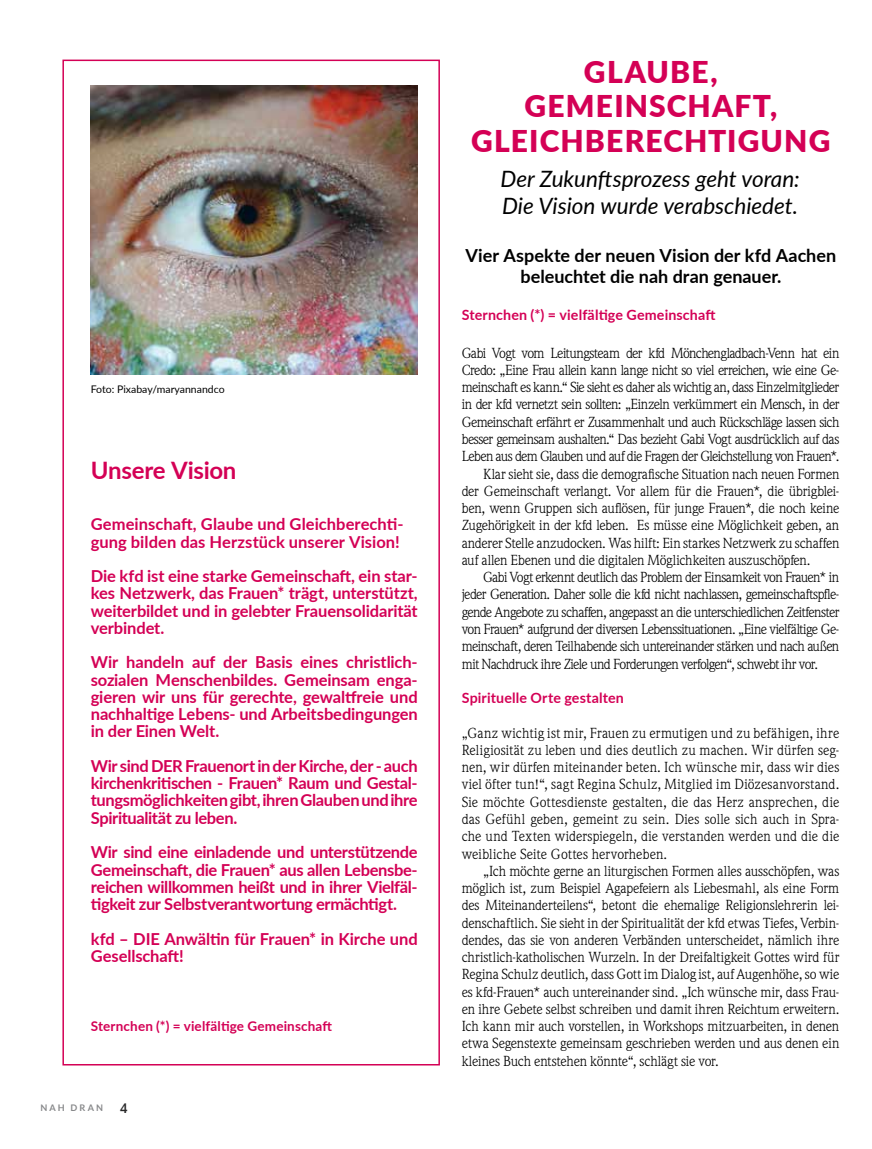
<style>
.page{position:relative;width:872px;height:1149px;background:#fff}
.page>*{position:absolute;margin:0;border:0;box-sizing:border-box;transform-origin:0 0}
.t1{font:900 30px/34.5px "Lato";letter-spacing:.04em;color:#d40055;text-align:center}
.t2{font:700 24px "Lato";letter-spacing:-.015em;color:#d40055}
.t3{font:italic 22.5px/27px "Lato";color:#000}
.t4{font:700 18px/20.2px "Lato";color:#000;text-align:center}
.t5{font:700 16.5px/17.2px "Lato";letter-spacing:-.005em;color:#d40055;text-align:justify}
.t6{font:14.25px/17.2px "Weidemann Std";letter-spacing:-.03em;color:#000;text-align:justify}
.t7{font:700 14.25px "Lato";letter-spacing:.01em;color:#d40055}
.t8{font:14.25px "Weidemann Std";letter-spacing:-.05em;color:#000}
.t9{font:700 13.5px "Lato";letter-spacing:.01em;color:#d40055}
.t10{font:700 13.5px "Weidemann Std";color:#282829}
.t11{font:10.5px "Lato";color:#000}
.t12{font:700 9.15px "Lato";letter-spacing:.225em;color:#87888a}
</style>
<div class="page">
<div style="left:62px;top:60px;width:378px;height:1005px;border:2px solid #d40055"></div>
<img style="left:91px;top:86px;width:327px;height:289px">
<p class="t11" style="left:91px;top:381px;width:135px">Foto: Pixabay/maryannandco</p>
<h2 class="t2" style="left:91px;top:452px;width:147px">Unsere Vision</h2>
<p class="t5" style="left:91px;top:515px;width:314px">Gemeinschaft, Glaube und Gleichberechti&shy;gung bilden das Herzstück unserer Vision!</p>
<p class="t5" style="left:91px;top:566px;width:328px">Die kfd ist eine starke Gemeinschaft, ein star&shy;kes Netzwerk, das Frauen* trägt, unterstützt, weiterbildet und in gelebter Frauensolidarität verbindet.</p>
<p class="t5" style="left:91px;top:652px;width:328px">Wir handeln auf der Basis eines christlich&shy;sozialen Menschenbildes. Gemeinsam enga&shy;gieren wir uns für gerechte, gewaltfreie und nachhaltige Lebens- und Arbeitsbedingungen in der Einen Welt.</p>
<p class="t5" style="left:91px;top:756px;width:328px">Wir sind DER Frauenort in der Kirche, der - auch kirchenkritischen - Frauen* Raum und Gestal&shy;tungsmöglichkeiten gibt, ihren Glauben und ihre Spiritualität zu leben.</p>
<p class="t5" style="left:91px;top:842px;width:328px">Wir sind eine einladende und unterstützende Gemeinschaft, die Frauen* aus allen Lebensbe&shy;reichen willkommen heißt und in ihrer Vielfäl&shy;tigkeit zur Selbstverantwortung ermächtigt.</p>
<p class="t5" style="left:91px;top:928px;width:328px">kfd – DIE Anwältin für Frauen* in Kirche und<br>Gesellschaft!</p>
<p class="t9" style="left:91px;top:1015px;width:243px">Sternchen (*) = vielfältige Gemeinschaft</p>
<p class="t12" style="left:40px;top:1100px;width:64px">NAH DRAN</p>
<p class="t10" style="left:120px;top:1098px;width:9px">4</p>
<h1 class="t1" style="left:471px;top:53px;width:361px">GLAUBE,<br>GEMEINSCHAFT,<br>GLEICHBERECHTIGUNG</h1>
<h3 class="t3" style="left:500px;top:164px;width:301px">Der Zukunftsprozess geht voran:<br>Die Vision wurde verabschiedet.</h3>
<p class="t4" style="left:465px;top:245px;width:372px">Vier Aspekte der neuen Vision der kfd Aachen beleuchtet die nah dran genauer.</p>
<p class="t7" style="left:462px;top:304px;width:255px">Sternchen (*) = vielfältige Gemeinschaft</p>
<p class="t6" style="left:462px;top:343px;width:379px">Gabi Vogt vom Leitungsteam der kfd Mönchengladbach-Venn hat ein</p>
<p class="t6" style="left:462px;top:361px;width:379px">Credo: „Eine Frau allein kann lange nicht so viel erreichen, wie eine Ge-</p>
<p class="t6" style="left:462px;top:378px;width:379px">meinschaft es kann.“ Sie sieht es daher als wichtig an, dass Einzelmitglieder</p>
<p class="t6" style="left:462px;top:395px;width:379px">in der kfd vernetzt sein sollten: „Einzeln verkümmert ein Mensch, in der</p>
<p class="t6" style="left:462px;top:413px;width:379px">Gemeinschaft erfährt er Zusammenhalt und auch Rückschläge lassen sich</p>
<p class="t6" style="left:462px;top:430px;width:379px">besser gemeinsam aushalten.“ Das bezieht Gabi Vogt ausdrücklich auf das</p>
<p class="t6" style="left:462px;top:447px;width:379px">Leben aus dem Glauben und auf die Fragen der Gleichstellung von Frauen*.</p>
<p class="t6" style="left:483px;top:464px;width:358px">Klar sieht sie, dass die demografische Situation nach neuen Formen</p>
<p class="t6" style="left:462px;top:482px;width:379px">der Gemeinschaft verlangt. Vor allem für die Frauen*, die übrigblei-</p>
<p class="t6" style="left:462px;top:499px;width:379px">ben, wenn Gruppen sich auflösen, für junge Frauen*, die noch keine</p>
<p class="t6" style="left:462px;top:516px;width:379px">Zugehörigkeit in der kfd leben. Es müsse eine Möglichkeit geben, an</p>
<p class="t6" style="left:462px;top:533px;width:379px">anderer Stelle anzudocken. Was hilft: Ein starkes Netzwerk zu schaffen</p>
<p class="t6" style="left:462px;top:551px;width:350px">auf allen Ebenen und die digitalen Möglichkeiten auszuschöpfen.</p>
<p class="t8" style="left:483px;top:568px;width:358px">Gabi Vogt erkennt deutlich das Problem der Einsamkeit von Frauen* in</p>
<p class="t6" style="left:462px;top:585px;width:379px">jeder Generation. Daher solle die kfd nicht nachlassen, gemeinschaftspfle-</p>
<p class="t6" style="left:462px;top:602px;width:379px">gende Angebote zu schaffen, angepasst an die unterschiedlichen Zeitfenster</p>
<p class="t6" style="left:462px;top:620px;width:379px">von Frauen* aufgrund der diversen Lebenssituationen. „Eine vielfältige Ge-</p>
<p class="t6" style="left:462px;top:637px;width:379px">meinschaft, deren Teilhabende sich untereinander stärken und nach außen</p>
<p class="t6" style="left:462px;top:654px;width:358px">mit Nachdruck ihre Ziele und Forderungen verfolgen“, schwebt ihr vor.</p>
<p class="t7" style="left:462px;top:687px;width:164px">Spirituelle Orte gestalten</p>
<p class="t6" style="left:462px;top:723px;width:379px">„Ganz wichtig ist mir, Frauen zu ermutigen und zu befähigen, ihre Religiosität zu leben und dies deutlich zu machen. Wir dürfen seg&shy;nen, wir dürfen miteinander beten. Ich wünsche mir, dass wir dies viel öfter tun!“, sagt Regina Schulz, Mitglied im Diözesanvorstand.<br>Sie möchte Gottesdienste gestalten, die das Herz ansprechen, die das Gefühl geben, gemeint zu sein. Dies solle sich auch in Spra&shy;che und Texten widerspiegeln, die verstanden werden und die die weibliche Seite Gottes hervorheben.</p>
<p class="t6" style="left:462px;top:861px;width:379px;text-indent:21px">„Ich möchte gerne an liturgischen Formen alles ausschöpfen, was möglich ist, zum Beispiel Agapefeiern als Liebesmahl, als eine Form des Miteinanderteilens“, betont die ehemalige Religionslehrerin lei&shy;denschaftlich. Sie sieht in der Spiritualität der kfd etwas Tiefes, Verbin&shy;dendes, das sie von anderen Verbänden unterscheidet, nämlich ihre christlich-katholischen Wurzeln. In der Dreifaltigkeit Gottes wird für Regina Schulz deutlich, dass Gott im Dialog ist, auf Augenhöhe, so wie es kfd-Frauen* auch untereinander sind. „Ich wünsche mir, dass Frau&shy;en ihre Gebete selbst schreiben und damit ihren Reichtum erweitern.<br>Ich kann mir auch vorstellen, in Workshops mitzuarbeiten, in denen etwa Segenstexte gemeinsam geschrieben werden und aus denen ein kleines Buch entstehen könnte“, schlägt sie vor.</p>
</div>
